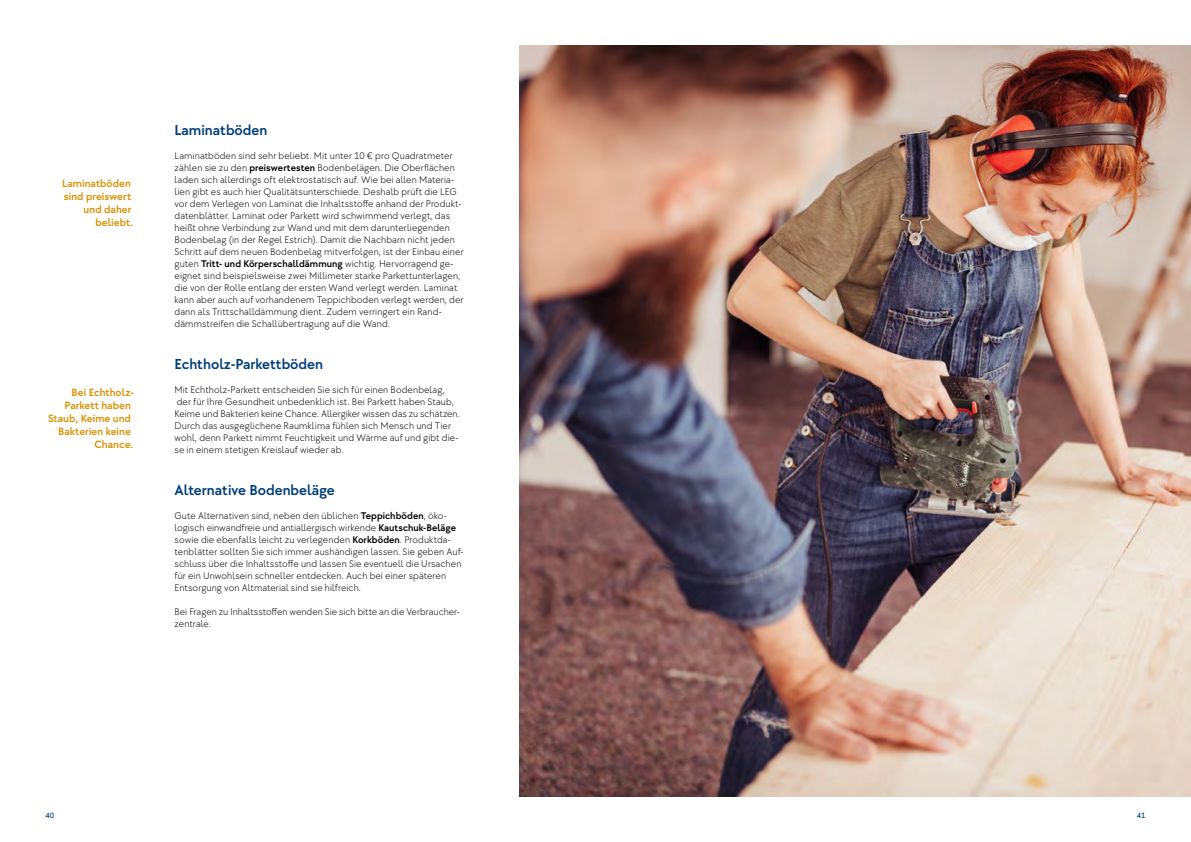
<style>
.page{position:relative;width:1191px;height:842px;background:#fff}
.page>*{position:absolute;margin:0;border:0;box-sizing:border-box;transform-origin:0 0}
.t1{font:500 15px "LEG Corporate Bodycopy";color:#003e7a}
.t2{font:500 11px/13.2px "LEG Corporate Bodycopy";letter-spacing:.005em;color:#da9100;text-align:right}
.t3{font:300 10px/12px "LEG Corporate Bodycopy";letter-spacing:.01em;color:#000}
.t4{font:8px "LEG Corporate Bodycopy";color:#003e7a}
.s1{font-weight:500}
</style>
<div class="page">
<img style="left:519px;top:45px;width:672px;height:752px">
<p class="t2" style="left:62px;top:176px;width:73px">Laminatböden sind preiswert und daher beliebt.</p>
<p class="t2" style="left:48px;top:385px;width:87px">Bei Echtholz-<br>Parkett haben<br>Staub, Keime und<br>Bakterien keine<br>Chance.</p>
<h1 class="t1" style="left:174px;top:121px;width:94px">Laminatböden</h1>
<p class="t3" style="left:174px;top:150px;width:291px">Laminatböden sind sehr beliebt. Mit unter 10 € pro Quadratmeter zählen sie zu den <span class="s1">preiswertesten</span> Bodenbelägen. Die Oberflächen laden sich allerdings oft elektrostatisch auf. Wie bei allen Materia&shy;lien gibt es auch hier Qualitätsunterschiede. Deshalb prüft die LEG vor dem Verlegen von Laminat die Inhaltsstoffe anhand der Produkt&shy;datenblätter. Laminat oder Parkett wird schwimmend verlegt, das heißt ohne Verbindung zur Wand und mit dem darunterliegenden Bodenbelag (in der Regel Estrich). Damit die Nachbarn nicht jeden Schritt auf dem neuen Bodenbelag mitverfolgen, ist der Einbau einer guten <span class="s1">Tritt- und Körperschalldämmung</span> wichtig. Hervorragend ge&shy;eignet sind beispielsweise zwei Millimeter starke Parkettunterlagen, die von der Rolle entlang der ersten Wand verlegt werden. Laminat kann aber auch auf vorhandenem Teppichboden verlegt werden, der dann als Trittschalldämmung dient. Zudem verringert ein Rand&shy;dämmstreifen die Schallübertragung auf die Wand.</p>
<h1 class="t1" style="left:174px;top:355px;width:150px">Echtholz-Parkettböden</h1>
<p class="t3" style="left:174px;top:384px;width:287px">Mit Echtholz-Parkett entscheiden Sie sich für einen Bodenbelag, der für Ihre Gesundheit unbedenklich ist. Bei Parkett haben Staub, Keime und Bakterien keine Chance. Allergiker wissen das zu schätzen.<br>Durch das ausgeglichene Raumklima fühlen sich Mensch und Tier wohl, denn Parkett nimmt Feuchtigkeit und Wärme auf und gibt die&shy;se in einem stetigen Kreislauf wieder ab.</p>
<h1 class="t1" style="left:174px;top:481px;width:162px">Alternative Bodenbeläge</h1>
<p class="t3" style="left:174px;top:510px;width:291px">Gute Alternativen sind, neben den üblichen <span class="s1">Teppichböden</span>, öko&shy;logisch einwandfreie und antiallergisch wirkende <span class="s1">Kautschuk-Beläge </span>sowie die ebenfalls leicht zu verlegenden <span class="s1">Korkböden</span>. Produktda&shy;tenblätter sollten Sie sich immer aushändigen lassen. Sie geben Auf&shy;schluss über die Inhaltsstoffe und lassen Sie eventuell die Ursachen für ein Unwohlsein schneller entdecken. Auch bei einer späteren Entsorgung von Altmaterial sind sie hilfreich.</p>
<p class="t3" style="left:175px;top:606px;width:287px">Bei Fragen zu Inhaltsstoffen wenden Sie sich bitte an die Verbraucher&shy;zentrale.</p>
<p class="t4" style="left:45px;top:810px;width:10px">40</p>
<p class="t4" style="left:1136px;top:810px;width:10px">41</p>
</div>
